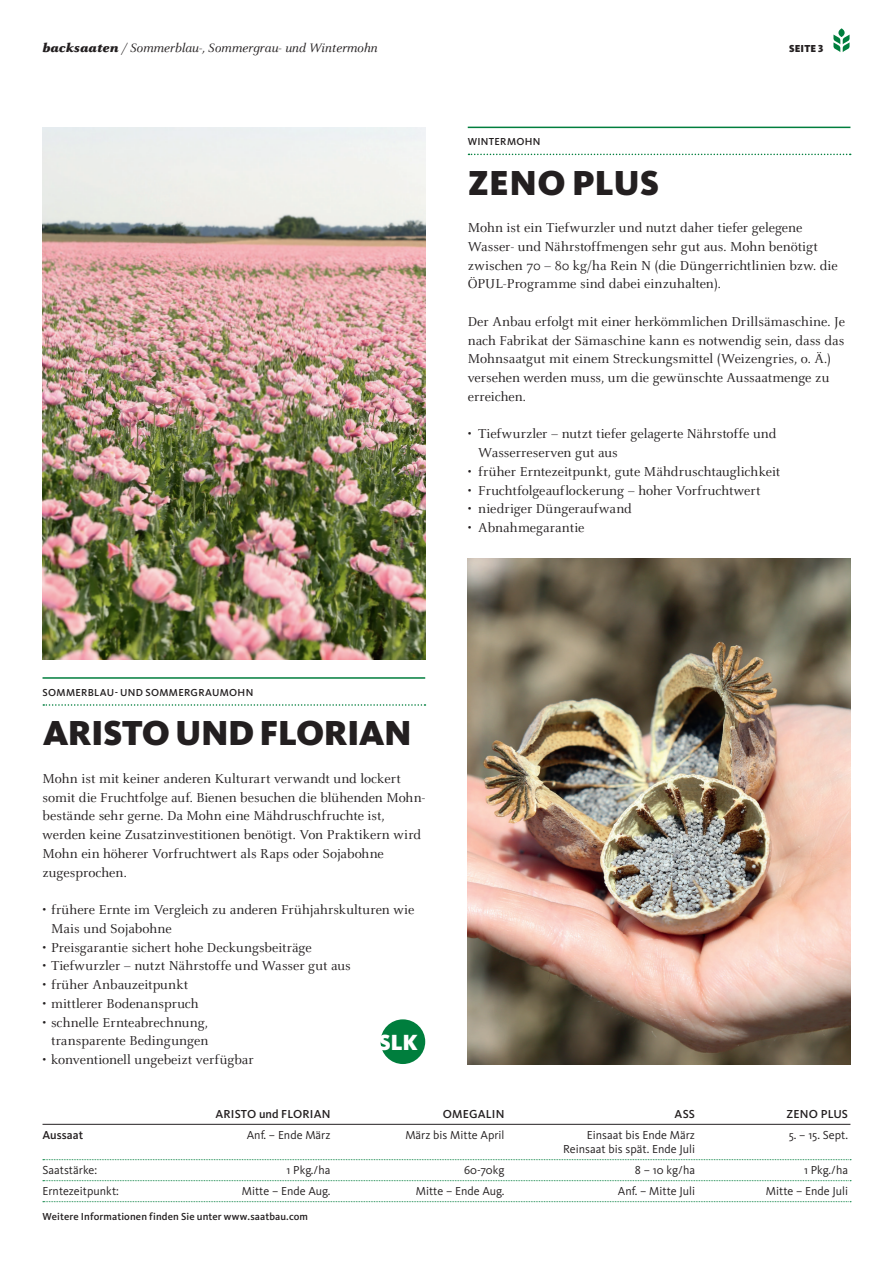
<style>
.page{position:relative;width:893px;height:1263px;background:#fff}
.page>*{position:absolute;margin:0;border:0;box-sizing:border-box;transform-origin:0 0}
._2_Titel{font:900 36px "Kievit Pro";letter-spacing:-.015em;color:#231f20}
._2_Titel-2{font:900 36px "Kievit Pro";letter-spacing:.005em;color:#231f20}
.t1{font:900 22.8px "Kievit Pro";color:#fff}
._4_Lauftext{font:14.25px/18.8px "Celeste Pro";letter-spacing:-.005em;color:#231f20}
.t2{font:italic 13.5px "Celeste Pro";color:#231f20}
.t3{font:12px "Kievit Pro";letter-spacing:.005em;color:#231f20}
.t4{font:500 12px "Kievit Pro";letter-spacing:.01em;color:#231f20}
._1_Überzeile{font:500 10.5px "Kievit Pro";letter-spacing:.015em;color:#231f20}
.t5{font:900 10.5px "Kievit Pro";letter-spacing:.01em;color:#231f20}
.s1{font-weight:900}
</style>
<div class="page">
<svg style="left:833px;top:28px;width:17px;height:24px"></svg>
<hr style="left:43px;top:677px;width:382px;height:2px;background:#007e3d">
<svg style="left:43px;top:704px;width:382px;height:2px"></svg>
<hr style="left:468px;top:127px;width:382px;height:1px;background:#007e3d">
<svg style="left:468px;top:154px;width:383px;height:1px"></svg>
<hr style="left:43px;top:1124px;width:807px;height:1px;background:#231f20">
<svg style="left:43px;top:1159px;width:808px;height:1px"></svg>
<svg style="left:43px;top:1180px;width:808px;height:1px"></svg>
<svg style="left:43px;top:1201px;width:808px;height:1px"></svg>
<div style="left:381px;top:1019px;width:44px;height:45px;background:#007e3d;border-radius:50%"></div>
<img style="left:468px;top:558px;width:382px;height:506px">
<img style="left:43px;top:128px;width:382px;height:531px">
<p class="t2" style="left:43px;top:40px;width:336px"><span class="s1">backsaaten</span> / Sommerblau-, Sommergrau- und Wintermohn</p>
<p class="t5" style="left:789px;top:43px;width:36px">SEITE 3</p>
<p class="_1_Überzeile" style="left:468px;top:135px;width:74px">WINTERMOHN</p>
<p class="_2_Titel-2" style="left:468px;top:161px;width:193px">ZENO PLUS</p>
<p class="_4_Lauftext" style="left:468px;top:218px;width:372px">Mohn ist ein Tiefwurzler und nutzt daher tiefer gelegene Wasser- und Nährstoffmengen sehr gut aus. Mohn benötigt zwischen 70 – 80 kg/ha Rein N (die Düngerrichtlinien bzw. die ÖPUL-Programme sind dabei einzuhalten).</p>
<p class="_4_Lauftext" style="left:468px;top:312px;width:379px">Der Anbau erfolgt mit einer herkömmlichen Drillsämaschine. Je nach Fabrikat der Sämaschine kann es notwendig sein, dass das Mohnsaatgut mit einem Streckungsmittel (Weizengries, o. Ä.) versehen werden muss, um die gewünschte Aussaatmenge zu erreichen.</p>
<p class="_4_Lauftext" style="left:478px;top:424px;width:300px;text-indent:-10px">• Tiefwurzler – nutzt tiefer gelagerte Nährstoffe und<br>Wasserreserven gut aus</p>
<p class="_4_Lauftext" style="left:468px;top:462px;width:314px">• früher Erntezeitpunkt, gute Mähdruschtauglichkeit</p>
<p class="_4_Lauftext" style="left:468px;top:481px;width:294px">• Fruchtfolgeauflockerung – hoher Vorfruchtwert</p>
<p class="_4_Lauftext" style="left:468px;top:499px;width:166px">• niedriger Düngeraufwand</p>
<p class="_4_Lauftext" style="left:468px;top:518px;width:118px">• Abnahmegarantie</p>
<p class="_1_Überzeile" style="left:43px;top:686px;width:212px">SOMMERBLAU- UND SOMMERGRAUMOHN</p>
<p class="_2_Titel" style="left:43px;top:711px;width:371px">ARISTO UND FLORIAN</p>
<p class="_4_Lauftext" style="left:43px;top:769px;width:384px">Mohn ist mit keiner anderen Kulturart verwandt und lockert somit die Fruchtfolge auf. Bienen besuchen die blühenden Mohn&shy;bestände sehr gerne. Da Mohn eine Mähdruschfruchte ist, werden keine Zusatzinvestitionen benötigt. Von Praktikern wird Mohn ein höherer Vorfruchtwert als Raps oder Sojabohne zugesprochen.</p>
<p class="_4_Lauftext" style="left:51px;top:900px;width:365px;text-indent:-9px">• frühere Ernte im Vergleich zu anderen Frühjahrskulturen wie<br>Mais und Sojabohne</p>
<p class="_4_Lauftext" style="left:43px;top:937px;width:271px">• Preisgarantie sichert hohe Deckungsbeiträge</p>
<p class="_4_Lauftext" style="left:43px;top:956px;width:310px">• Tiefwurzler – nutzt Nährstoffe und Wasser gut aus</p>
<p class="_4_Lauftext" style="left:43px;top:975px;width:147px">• früher Anbauzeitpunkt</p>
<p class="_4_Lauftext" style="left:43px;top:994px;width:158px">• mittlerer Bodenanspruch</p>
<p class="_4_Lauftext" style="left:43px;top:1012px;width:167px;text-align:center">• schnelle Ernteabrechnung, transparente Bedingungen</p>
<p class="_4_Lauftext" style="left:43px;top:1050px;width:213px">• konventionell ungebeizt verfügbar</p>
<p class="t1" style="left:379px;top:1029px;width:41px">SLK</p>
<p class="t4" style="left:216px;top:1106px;width:116px">ARISTO und FLORIAN</p>
<p class="t4" style="left:443px;top:1106px;width:63px">OMEGALIN</p>
<p class="t4" style="left:675px;top:1106px;width:22px">ASS</p>
<p class="t4" style="left:787px;top:1106px;width:63px">ZENO PLUS</p>
<p class="t4" style="left:43px;top:1127px;width:42px">Aussaat</p>
<p class="t3" style="left:247px;top:1127px;width:85px">Anf. – Ende März</p>
<p class="t3" style="left:405px;top:1127px;width:101px">März bis Mitte April</p>
<p class="t3" style="left:587px;top:1127px;width:110px">Einsaat bis Ende März</p>
<p class="t3" style="left:789px;top:1127px;width:61px">5. – 15. Sept.</p>
<p class="t3" style="left:563px;top:1142px;width:133px">Reinsaat bis spät. Ende Juli</p>
<p class="t3" style="left:43px;top:1163px;width:56px">Saatstärke:</p>
<p class="t3" style="left:286px;top:1163px;width:46px">1 Pkg./ha</p>
<p class="t3" style="left:464px;top:1163px;width:42px">60-70kg</p>
<p class="t3" style="left:635px;top:1163px;width:62px">8 – 10 kg/ha</p>
<p class="t3" style="left:804px;top:1163px;width:46px">1 Pkg./ha</p>
<p class="t3" style="left:43px;top:1184px;width:78px">Erntezeitpunkt:</p>
<p class="t3" style="left:242px;top:1184px;width:90px">Mitte – Ende Aug.</p>
<p class="t3" style="left:416px;top:1184px;width:90px">Mitte – Ende Aug.</p>
<p class="t3" style="left:618px;top:1184px;width:79px">Anf. – Mitte Juli</p>
<p class="t3" style="left:766px;top:1184px;width:84px">Mitte – Ende Juli</p>
<p class="_1_Überzeile" style="left:43px;top:1211px;width:267px">Weitere Informationen finden Sie unter www.saatbau.com</p>
</div>
